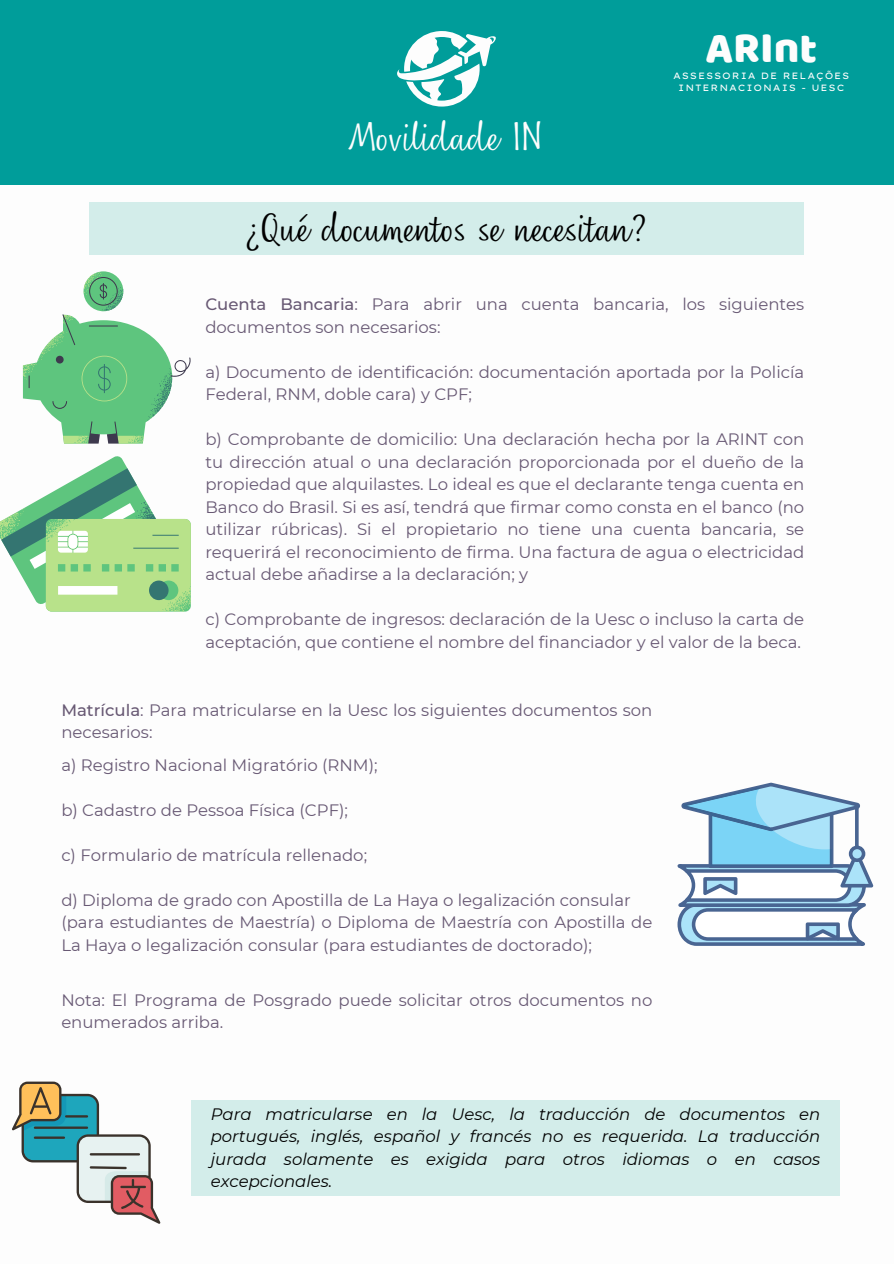
<style>
.page{position:relative;width:894px;height:1264px;background:#fff}
.page>*{position:absolute;margin:0;border:0;box-sizing:border-box;transform-origin:0 0}
.t1{font:44.25px "Baloo";color:#fdfdfd}
.t2{font:36.45px "Nefelibata Script";color:#000}
.t3{font:36.45px "Nefelibata Script";color:#fdfdfd}
.t4{font:16.5px/22.5px "Montserrat";color:#685974}
.t5{font:italic 16.5px/22.5px "Montserrat";color:#000;text-align:justify}
.t6{font:9.15px/12.1px "Lexend Giga";letter-spacing:.095em;color:#fdfdfd;text-align:center}
.s1{font-weight:500}
</style>
<div class="page">
<div style="left:0;top:0;width:893px;height:184px;background:#009d9a"></div>
<div style="left:89px;top:202px;width:715px;height:53px;background:#d3edea"></div>
<div style="left:191px;top:1099px;width:648px;height:96px;background:#d3edea"></div>
<svg style="left:397px;top:31px;width:99px;height:75px"></svg>
<svg style="left:23px;top:271px;width:167px;height:172px"></svg>
<svg style="left:0;top:456px;width:191px;height:155px"></svg>
<svg style="left:677px;top:782px;width:196px;height:163px"></svg>
<svg style="left:12px;top:1081px;width:148px;height:142px"></svg>
<hr style="left:65px;top:1115px;width:23px;height:2px;background:#3a322b">
<hr style="left:34px;top:1126px;width:54px;height:2px;background:#3a322b">
<hr style="left:34px;top:1136px;width:31px;height:2px;background:#3a322b">
<h2 class="t3" style="left:348px;top:111px;width:198px">Movilidade IN</h2>
<p class="t2" style="left:245px;top:202px;width:403px">¿Qué documentos se necesitan?</p>
<h2 class="t1" style="left:705px;top:20px;width:113px">ARInt</h2>
<p class="t6" style="left:672px;top:69px;width:178px">ASSESSORIA DE RELAÇÕES<br>INTERNACIONAIS - UESC</p>
<p class="t4" style="left:205px;top:293px;width:600px"><span class="s1">Cuenta Bancaria</span>: Para abrir una cuenta bancaria, los siguientes documentos son necesarios:</p>
<p class="t4" style="left:205px;top:360px;width:600px">a) Documento de identificación: documentación aportada por la Policía<br>Federal, RNM, doble cara) y CPF;</p>
<p class="t4" style="left:205px;top:428px;width:600px;text-align:justify">b) Comprobante de domicilio: Una declaración hecha por la ARINT con tu dirección atual o una declaración proporcionada por el dueño de la propiedad que alquilastes. Lo ideal es que el declarante tenga cuenta en Banco do Brasil. Si es así, tendrá que firmar como consta en el banco (no utilizar rúbricas). Si el propietario no tiene una cuenta bancaria, se requerirá el reconocimiento de firma. Una factura de agua o electricidad actual debe añadirse a la declaración; y</p>
<p class="t4" style="left:205px;top:608px;width:600px">c) Comprobante de ingresos: declaración de la Uesc o incluso la carta de aceptación, que contiene el nombre del financiador y el valor de la beca.</p>
<p class="t4" style="left:61px;top:698px;width:592px"><span class="s1">Matrícula</span>: Para matricularse en la Uesc los siguientes documentos son necesarios:</p>
<p class="t4" style="left:61px;top:753px;width:318px">a) Registro Nacional Migratório (RNM);</p>
<p class="t4" style="left:61px;top:798px;width:288px">b) Cadastro de Pessoa Física (CPF);</p>
<p class="t4" style="left:61px;top:843px;width:307px">c) Formulario de matrícula rellenado;</p>
<p class="t4" style="left:61px;top:888px;width:570px">d) Diploma de grado con Apostilla de La Haya o legalización consular</p>
<p class="t4" style="left:61px;top:911px;width:592px">(para estudiantes de Maestría) o Diploma de Maestría con Apostilla de<br>La Haya o legalización consular (para estudiantes de doctorado);</p>
<p class="t4" style="left:61px;top:988px;width:592px">Nota: El Programa de Posgrado puede solicitar otros documentos no enumerados arriba.</p>
<h1 class="t5" style="left:211px;top:1102px;width:611px">Para matricularse en la Uesc, la traducción de documentos en portugués, inglés, español y francés no es requerida. La traducción jurada solamente es exigida para otros idiomas o en casos excepcionales.</h1>
</div>
